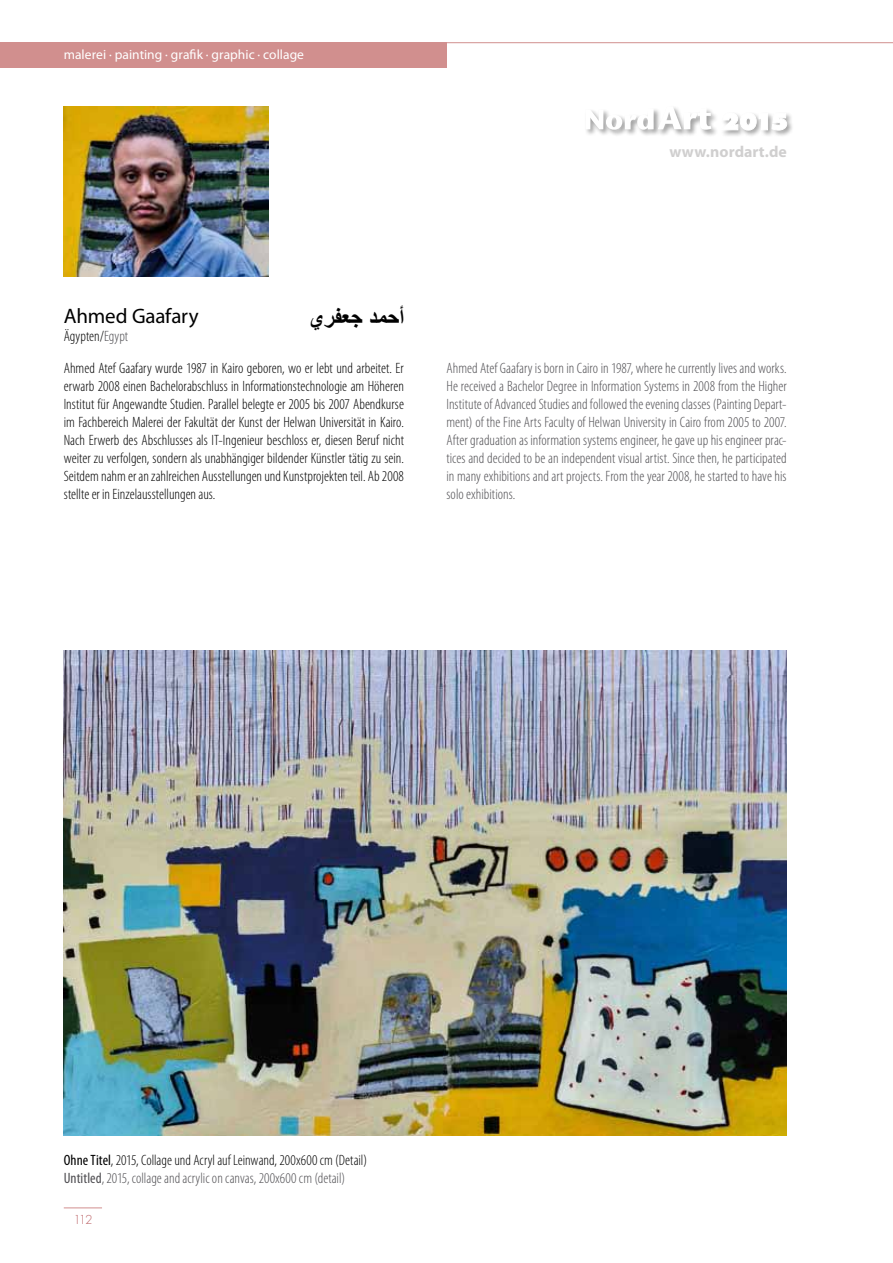
<style>
.page{position:relative;width:893px;height:1263px;background:#fff}
.page>*{position:absolute;margin:0;border:0;box-sizing:border-box;transform-origin:0 0}
.t1{font:700 23.4px "Arial";color:#000}
.t2{font:21px "Myriad Pro";letter-spacing:-.005em;color:#000}
.t3{font:700 15.9px "Myriad Pro";letter-spacing:.005em;color:#d0cfcf}
.t4{font:300 condensed 15px/18px "Myriad Pro";color:#000}
.t5{font:300 condensed 15px/18px "Myriad Pro";color:#504f53;text-align:justify}
.t6{font:13.5px "Myriad Pro";letter-spacing:.005em;color:#fff}
.t7{font:300 12px "Futura Std";color:#bc6367}
.s1{color:#504f53}
.s2{font-weight:400}
.s3{font-weight:400;color:#504f53}
</style>
<div class="page">
<div style="left:0;top:43px;width:446px;height:25px;background:#d18f8e"></div>
<hr style="left:446px;top:42px;width:447px;height:1px;background:#d18f8e">
<hr style="left:64px;top:1207px;width:38px;height:1px;background:#d18f8e">
<div style="left:720px;top:111px;width:74px;height:27px;background:#000;opacity:.75"></div>
<svg style="left:721px;top:113px;width:66px;height:17px"></svg>
<div style="left:584px;top:107px;width:77px;height:30px;background:#000;opacity:.75"></div>
<div style="left:656px;top:105px;width:62px;height:32px;background:#000;opacity:.75"></div>
<svg style="left:586px;top:106px;width:125px;height:24px"></svg>
<img style="left:64px;top:106px;width:205px;height:170px">
<img style="left:64px;top:651px;width:723px;height:485px">
<p class="t6" style="left:64px;top:46px;width:242px">malerei · painting · grafik · graphic · collage</p>
<p class="t3" style="left:669px;top:142px;width:119px">www.nordart.de</p>
<h1 class="t1" style="left:309px;top:302px;width:96px">ي أحمدجعفر</h1>
<h2 class="t2" style="left:64px;top:303px;width:136px">Ahmed Gaafary</h2>
<p class="t4" style="left:64px;top:321px;width:342px;line-height:31.5px">Ägypten/<span class="s1">Egypt<br></span>Ahmed Atef Gaafary wurde 1987 in Kairo geboren, wo er lebt und arbeitet. Er</p>
<p class="t4" style="left:64px;top:377px;width:342px;text-align:justify">erwarb 2008 einen Bachelorabschluss in Informationstechnologie am Höheren Institut für Angewandte Studien. Parallel belegte er 2005 bis 2007 Abendkurse im Fachbereich Malerei der Fakultät der Kunst der Helwan Universität in Kairo.<br>Nach Erwerb des Abschlusses als IT-Ingenieur beschloss er, diesen Beruf nicht weiter zu verfolgen, sondern als unabhängiger bildender Künstler tätig zu sein.<br>Seitdem nahm er an zahlreichen Ausstellungen und Kunstprojekten teil. Ab 2008 stellte er in Einzelausstellungen aus.</p>
<p class="t5" style="left:446px;top:359px;width:342px">Ahmed Atef Gaafary is born in Cairo in 1987, where he currently lives and works.<br>He received a Bachelor Degree in Information Systems in 2008 from the Higher Institute of Advanced Studies and followed the evening classes (Painting Depart&shy;ment) of the Fine Arts Faculty of Helwan University in Cairo from 2005 to 2007.<br>After graduation as information systems engineer, he gave up his engineer prac&shy;tices and decided to be an independent visual artist. Since then, he participated in many exhibitions and art projects. From the year 2008, he started to have his solo exhibitions.</p>
<p class="t4" style="left:64px;top:1151px;width:305px"><span class="s2">Ohne Titel</span>, 2015, Collage und Acryl auf Leinwand, 200x600 cm (Detail)<br><span class="s3">Untitled</span><span class="s1">, 2015, collage and acrylic on canvas, 200x600 cm (detail)</span></p>
<p class="t7" style="left:73px;top:1212px;width:21px">112</p>
</div>
